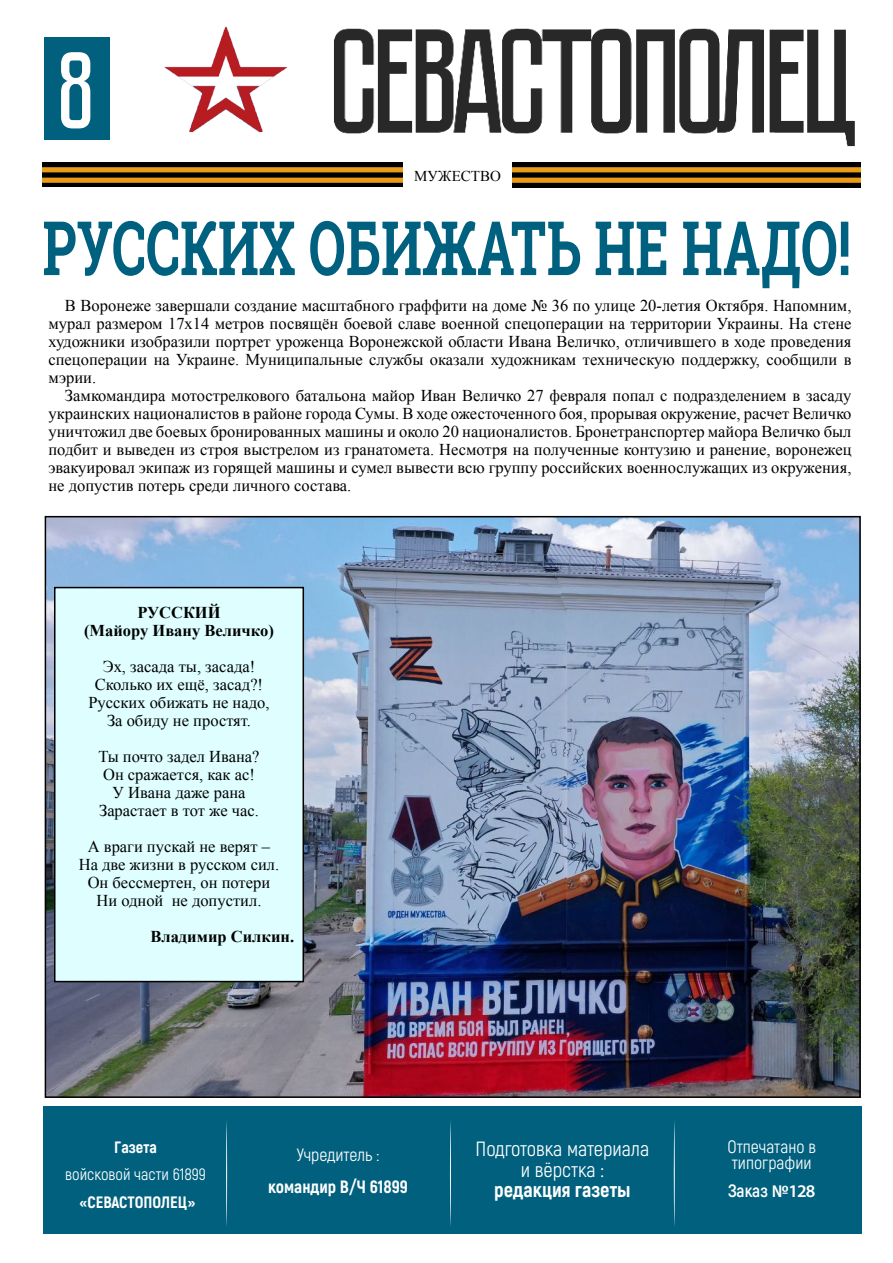
<style>
.page{position:relative;width:893px;height:1263px;background:#fff}
.page>*{position:absolute;margin:0;border:0;box-sizing:border-box;transform-origin:0 0}
.t1{font:700 108px "Pobeda";color:#fff}
.t2{font:700 75.15px "Roboto Slab";color:#00607f;scale:.7 1}
.t3{font:20.55px/20.5px "Akrobat";color:#fff;text-align:center}
.t4{font:800 20.55px "Akrobat";color:#fff}
.t5{font:800 17.85px/33px "Akrobat";color:#fff;text-align:center}
.t6{font:17.85px/16.5px "Akrobat";color:#fff}
.t7{font:700 17.85px "Akrobat";letter-spacing:-.005em;color:#fff}
.t8{font:16.5px/18px "Times New Roman";color:#000;text-align:justify}
.t9{font:16.5px/18px "Times New Roman";color:#000101;text-align:center}
.t10{font:700 16.5px/18px "Times New Roman";color:#000101;text-align:center}
.t11{font:800 16.5px "Akrobat";color:#fff}
.t12{font:16.5px "Akrobat";color:#fff}
.t13{font:15px "Times New Roman";color:#000}
.s1{font-weight:400}
.s2{font-weight:400;font-size:16.5px}
.s3{font-family:"Myriad Pro";font-weight:600}
</style>
<div class="page">
<img style="left:43px;top:162px;width:359px;height:25px">
<img style="left:512px;top:162px;width:348px;height:25px">
<img style="left:334px;top:28px;width:521px;height:118px">
<div style="left:44px;top:37px;width:65px;height:102px;background:#00607e"></div>
<div style="left:44px;top:1107px;width:817px;height:127px;background:#00607e"></div>
<svg style="left:226px;top:1121px;width:1px;height:106px"></svg>
<svg style="left:450px;top:1121px;width:1px;height:106px"></svg>
<svg style="left:674px;top:1121px;width:1px;height:106px"></svg>
<img style="left:164px;top:26px;width:124px;height:106px">
<img style="left:48px;top:519px;width:810px;height:576px">
<div style="left:55px;top:588px;width:248px;height:393px;background:#dffeff"></div>
<div style="left:54px;top:587px;width:250px;height:395px;border:2px solid #000"></div>
<h1 class="t1" style="left:61px;top:31px;width:45px">8</h1>
<p class="t13" style="left:414px;top:166px;width:88px">мужество</p>
<h2 class="t2" style="left:43px;top:196px;width:1156px">РУССКИХ ОБИЖАТЬ НЕ НАДО!</h2>
<p class="t8" style="left:48px;top:296px;width:804px">В Воронеже завершали создание масштабного граффити на доме № 36 по улице 20-летия Октября. Напомним, мурал размером 17х14 метров посвящён боевой славе военной спецоперации на территории Украины. На стене художники изобразили портрет уроженца Воронежской области Ивана Величко, отличившего в ходе проведения спецоперации на Украине. Муниципальные службы оказали художникам техническую поддержку, сообщили в мэрии.</p>
<p class="t8" style="left:48px;top:386px;width:804px;text-indent:17px">Замкомандира мотострелкового батальона майор Иван Величко 27 февраля попал с подразделением в засаду украинских националистов в районе города Сумы. В ходе ожесточенного боя, прорывая окружение, расчет Величко уничтожил две боевых бронированных машины и около 20 националистов. Бронетранспортер майора Величко был подбит и выведен из строя выстрелом из гранатомета. Несмотря на полученные контузию и ранение, воронежец эвакуировал экипаж из горящей машины и сумел вывести всю группу российских военнослужащих из окружения, не допустив потерь среди личного состава.</p>
<p class="t10" style="left:84px;top:603px;width:191px">РУССКИЙ<br>(Майору Ивану Величко)</p>
<p class="t9" style="left:88px;top:657px;width:183px">Эх, засада ты, засада!<br>Сколько их ещё, засад?!<br>Русских обижать не надо,<br>За обиду не простят.</p>
<p class="t9" style="left:98px;top:747px;width:163px">Ты почто задел Ивана?<br>Он сражается, как ас!<br>У Ивана даже рана<br>Зарастает в тот же час.</p>
<p class="t9" style="left:79px;top:837px;width:202px">А враги пускай не верят –<br>На две жизни в русском сил.<br>Он бессмертен, он потери<br>Ни одной не допустил.</p>
<p class="t10" style="left:150px;top:927px;width:145px">Владимир Силкин.</p>
<p class="t11" style="left:114px;top:1137px;width:44px">Газета</p>
<p class="t12" style="left:65px;top:1165px;width:142px">войсковой части 61899</p>
<p class="t11" style="left:79px;top:1192px;width:117px">«СЕВАСТОПОЛЕЦ»</p>
<p class="t5" style="left:268px;top:1138px;width:141px"><span class="s1">Учредитель</span> <span class="s2">: </span>командир В/Ч 61899</p>
<p class="t3" style="left:475px;top:1138px;width:175px">Подготовка материала и вёрстка :</p>
<p class="t4" style="left:494px;top:1177px;width:138px">редакция газеты</p>
<p class="t6" style="left:727px;top:1138px;width:90px">Отпечатано в типографии</p>
<p class="t7" style="left:728px;top:1179px;width:89px">Заказ <span class="s3">№128</span></p>
</div>
